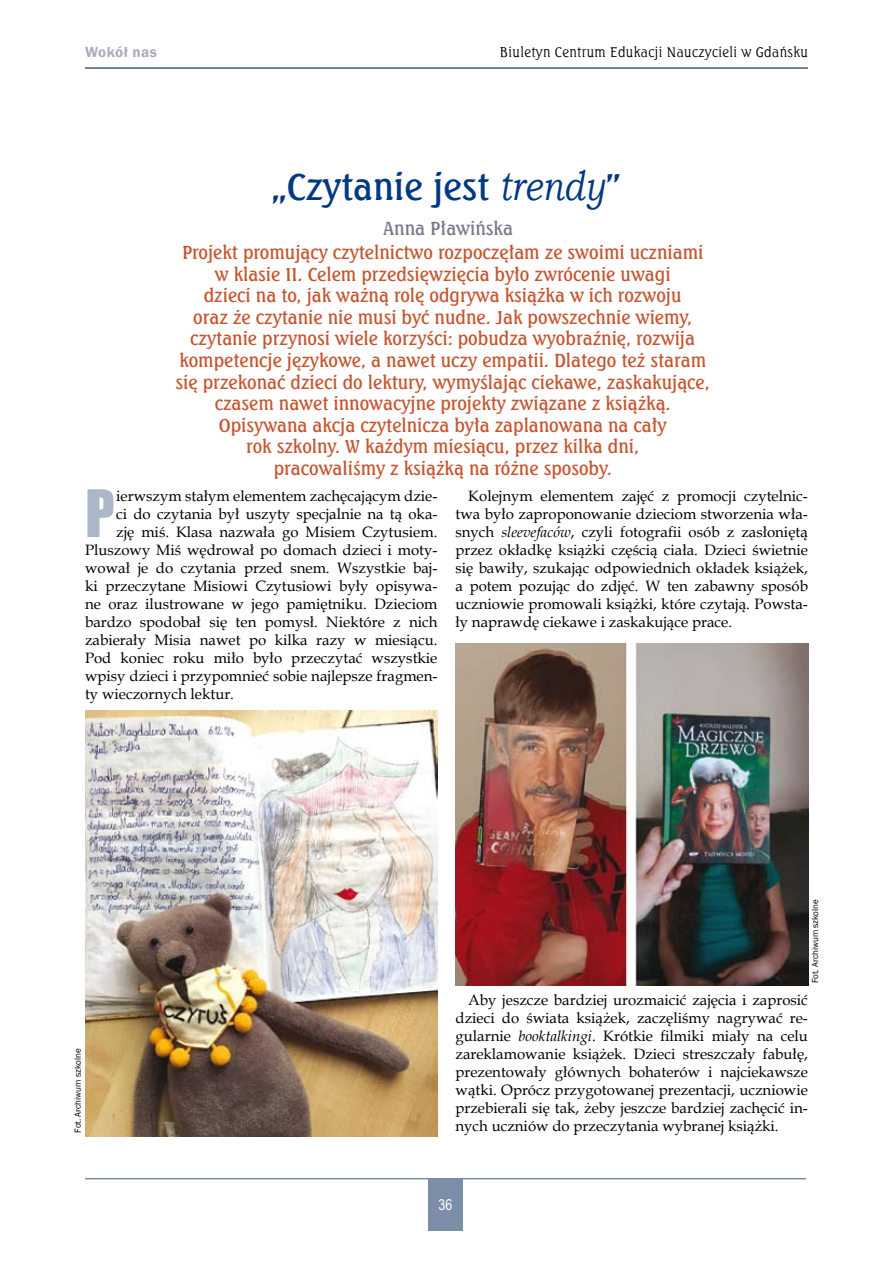
<style>
.page{position:relative;width:893px;height:1263px;background:#fff}
.page>*{position:absolute;margin:0;border:0;box-sizing:border-box;transform-origin:0 0}
.t1{font:60.6px "Impact";color:#acb7c9}
.t2{font:36px "Seagull Md EU";color:#003882}
.t3{font:18px/21.6px "Seagull Md EU";color:#c65530;text-align:center}
.t4{font:18px "Seagull Md EU";color:#767988}
.t5{font:15px/18px "Book Antiqua";color:#000;text-align:justify}
.t6{font:600 15px "Franklin Gothic";letter-spacing:.03em;color:#abacba}
.t7{font:15px "Arial Narrow";color:#fff}
.t8{font:13.5px "Seagull Lt EU";letter-spacing:.03em;color:#000}
.t9{font:9px "Franklin Gothic";color:#000}
.s1{font-family:"Bookman Old Style";font-style:italic;font-size:42px}
.s2{font-style:italic}
</style>
<div class="page">
<hr style="left:85px;top:67px;width:723px;height:2px;background:#465c71">
<hr style="left:85px;top:1178px;width:721px;height:1px;background:#7b8da7">
<div style="left:428px;top:1178px;width:35px;height:52px;background:#7b8da7"></div>
<img style="left:85px;top:710px;width:353px;height:426px">
<img style="left:455px;top:643px;width:354px;height:342px">
<p class="t6" style="left:85px;top:43px;width:73px">Wokół nas</p>
<p class="t8" style="left:500px;top:44px;width:310px">Biuletyn Centrum Edukacji Nauczycieli w Gdańsku</p>
<h2 class="t2" style="left:271px;top:164px;width:352px">„Czytanie jest <span class="s1">trendy</span>”</h2>
<p class="t4" style="left:383px;top:217px;width:131px">Anna Pławińska</p>
<p class="t3" style="left:176px;top:241px;width:536px">Projekt promujący czytelnictwo rozpoczęłam ze swoimi uczniami w klasie II. Celem przedsięwzięcia było zwrócenie uwagi<br>dzieci na to, jak ważną rolę odgrywa książka w ich rozwoju<br>oraz że czytanie nie musi być nudne. Jak powszechnie wiemy, czytanie przynosi wiele korzyści: pobudza wyobraźnię, rozwija kompetencje językowe, a nawet uczy empatii. Dlatego też staram się przekonać dzieci do lektury, wymyślając ciekawe, zaskakujące, czasem nawet innowacyjne projekty związane z książką.<br>Opisywana akcja czytelnicza była zaplanowana na cały<br>rok szkolny. W każdym miesiącu, przez kilka dni,<br>pracowaliśmy z książką na różne sposoby.</p>
<h1 class="t1" style="left:85px;top:466px;width:31px">P</h1>
<p class="t5" style="left:116px;top:487px;width:323px">ierwszym stałym elementem zachęcającym dzie-</p>
<p class="t5" style="left:116px;top:505px;width:323px">ci do czytania był uszyty specjalnie na tą oka-</p>
<p class="t5" style="left:116px;top:523px;width:323px">zję miś. Klasa nazwała go Misiem Czytusiem.</p>
<p class="t5" style="left:85px;top:541px;width:354px">Pluszowy Miś wędrował po domach dzieci i moty-</p>
<p class="t5" style="left:85px;top:559px;width:354px">wował je do czytania przed snem. Wszystkie baj-</p>
<p class="t5" style="left:85px;top:577px;width:354px">ki przeczytane Misiowi Czytusiowi były opisywa-</p>
<p class="t5" style="left:85px;top:595px;width:354px">ne oraz ilustrowane w jego pamiętniku. Dzieciom</p>
<p class="t5" style="left:85px;top:613px;width:354px">bardzo spodobał się ten pomysł. Niektóre z nich</p>
<p class="t5" style="left:85px;top:631px;width:354px">zabierały Misia nawet po kilka razy w miesiącu.</p>
<p class="t5" style="left:85px;top:649px;width:354px">Pod koniec roku miło było przeczytać wszystkie</p>
<p class="t5" style="left:85px;top:667px;width:354px">wpisy dzieci i przypomnieć sobie najlepsze fragmen-</p>
<p class="t5" style="left:85px;top:685px;width:151px">ty wieczornych lektur.</p>
<p class="t5" style="left:455px;top:487px;width:354px;text-indent:13px">Kolejnym elementem zajęć z promocji czytelnic&shy;twa było zaproponowanie dzieciom stworzenia wła&shy;snych <span class="s2">sleevefaców</span>, czyli fotografii osób z zasłoniętą przez okładkę książki częścią ciała. Dzieci świetnie się bawiły, szukając odpowiednich okładek książek, a potem pozując do zdjęć. W ten zabawny sposób uczniowie promowali książki, które czytają. Powsta&shy;ły naprawdę ciekawe i zaskakujące prace.</p>
<p class="t9" style="left:72px;top:1133px;width:86px;rotate:-90deg">Fot. Archiwum szkolne</p>
<p class="t9" style="left:809px;top:983px;width:86px;rotate:-90deg">Fot. Archiwum szkolne</p>
<p class="t5" style="left:455px;top:991px;width:354px;text-indent:13px">Aby jeszcze bardziej urozmaicić zajęcia i zaprosić dzieci do świata książek, zaczęliśmy nagrywać re&shy;gularnie <span class="s2">booktalkingi</span>. Krótkie filmiki miały na celu zareklamowanie książek. Dzieci streszczały fabułę, prezentowały głównych bohaterów i najciekawsze wątki. Oprócz przygotowanej prezentacji, uczniowie przebierali się tak, żeby jeszcze bardziej zachęcić in&shy;nych uczniów do przeczytania wybranej książki.</p>
<p class="t7" style="left:439px;top:1193px;width:15px">36</p>
</div>
